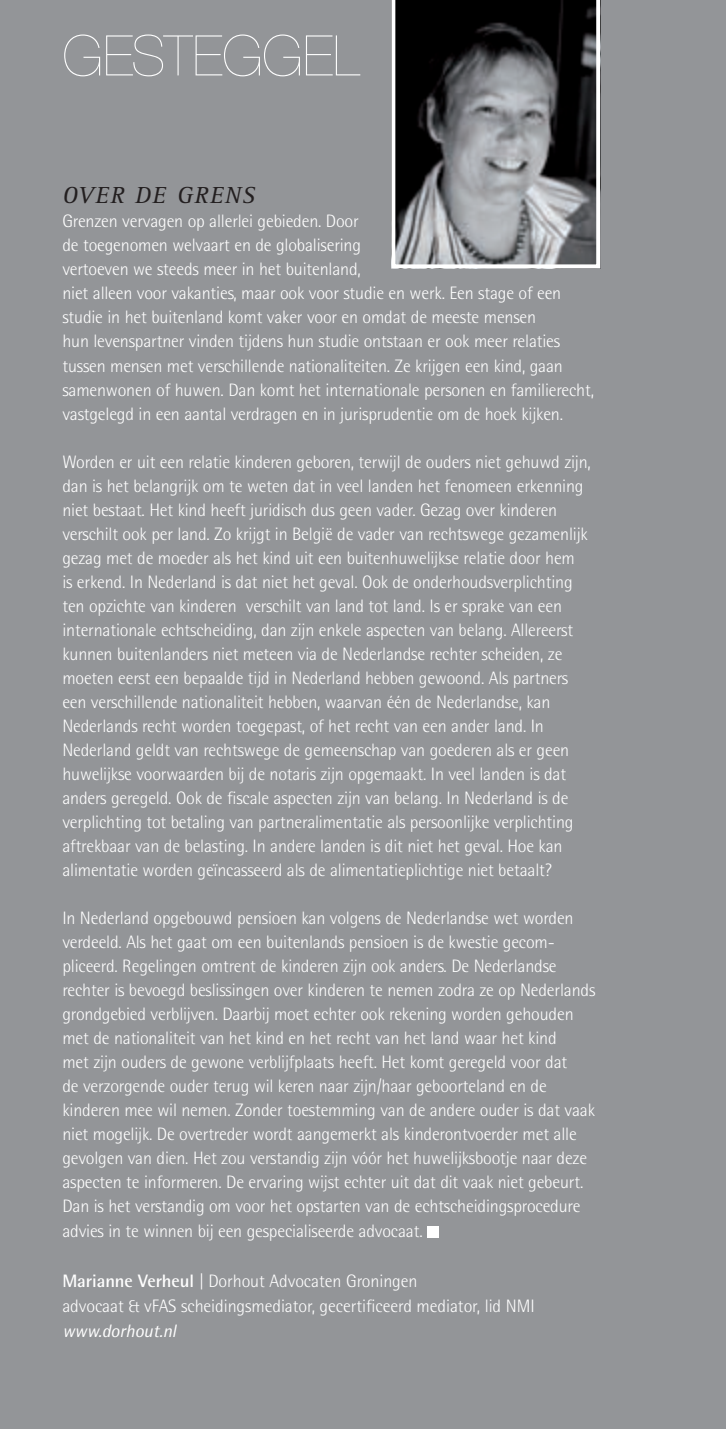
<style>
.page{position:relative;width:726px;height:1429px;background:#939598}
.page>*{position:absolute;margin:0;border:0;box-sizing:border-box;transform-origin:0 0}
.KOP__Helvetica__HEAV{font:200 56px "Helvetica Neue LT Std";letter-spacing:-.005em;color:#fff}
.KOP__Helvetica__HEAV-2{font:italic 24px "Rotis Serif";letter-spacing:.05em;color:#231f20}
.KOP__Helvetica__HEAV-3{font:300 18px/24px "Rotis Semi Sans";letter-spacing:-.01em;color:#fff}
.PLATTE_TEKST{font:300 18px "Rotis Semi Sans";letter-spacing:-.005em;color:#fff}
.PLATTE_TEKST-2{font:italic 18px "Rotis Semi Sans";letter-spacing:-.005em;color:#fff}
.s1{font-weight:700}
</style>
<div class="page">
<div style="left:427px;top:1226px;width:11px;height:11px;background:#fff"></div>
<svg style="left:391px;top:0;width:209px;height:268px;background:#5d5f61"></svg>
<p class="KOP__Helvetica__HEAV" style="left:62px;top:23px;width:299px">GESTEGGEL</p>
<p class="KOP__Helvetica__HEAV-2" style="left:62px;top:182px;width:194px">OVER DE GRENS</p>
<p class="KOP__Helvetica__HEAV-3" style="left:62px;top:209px;width:533px">Grenzen vervagen op allerlei gebieden. Door<br>de toegenomen welvaart en de globalisering<br>vertoeven we steeds meer in het buitenland,<br>niet alleen voor vakanties, maar ook voor studie en werk. Een stage of een studie in het buitenland komt vaker voor en omdat de meeste mensen<br>hun levenspartner vinden tijdens hun studie ontstaan er ook meer relaties tussen mensen met verschillende nationaliteiten. Ze krijgen een kind, gaan samenwonen of huwen. Dan komt het internationale personen en familierecht, vastgelegd in een aantal verdragen en in jurisprudentie om de hoek kijken.</p>
<p class="KOP__Helvetica__HEAV-3" style="left:62px;top:449px;width:530px">Worden er uit een relatie kinderen geboren, terwijl de ouders niet gehuwd zijn, dan is het belangrijk om te weten dat in veel landen het fenomeen erkenning niet bestaat. Het kind heeft juridisch dus geen vader. Gezag over kinderen verschilt ook per land. Zo krijgt in België de vader van rechtswege gezamenlijk gezag met de moeder als het kind uit een buitenhuwelijkse relatie door hem<br>is erkend. In Nederland is dat niet het geval. Ook de onderhoudsverplichting ten opzichte van kinderen verschilt van land tot land. Is er sprake van een internationale echtscheiding, dan zijn enkele aspecten van belang. Allereerst kunnen buitenlanders niet meteen via de Nederlandse rechter scheiden, ze moeten eerst een bepaalde tijd in Nederland hebben gewoond. Als partners een verschillende nationaliteit hebben, waarvan één de Nederlandse, kan Nederlands recht worden toegepast, of het recht van een ander land. In Nederland geldt van rechtswege de gemeenschap van goederen als er geen huwelijkse voorwaarden bij de notaris zijn opgemaakt. In veel landen is dat anders geregeld. Ook de fiscale aspecten zijn van belang. In Nederland is de verplichting tot betaling van partneralimentatie als persoonlijke verplichting aftrekbaar van de belasting. In andere landen is dit niet het geval. Hoe kan alimentatie worden geïncasseerd als de alimentatieplichtige niet betaalt?</p>
<p class="KOP__Helvetica__HEAV-3" style="left:62px;top:905px;width:534px">In Nederland opgebouwd pensioen kan volgens de Nederlandse wet worden verdeeld. Als het gaat om een buitenlands pensioen is de kwestie gecom&shy;pliceerd. Regelingen omtrent de kinderen zijn ook anders. De Nederlandse rechter is bevoegd beslissingen over kinderen te nemen zodra ze op Nederlands grondgebied verblijven. Daarbij moet echter ook rekening worden gehouden met de nationaliteit van het kind en het recht van het land waar het kind<br>met zijn ouders de gewone verblijfplaats heeft. Het komt geregeld voor dat<br>de verzorgende ouder terug wil keren naar zijn/haar geboorteland en de kinderen mee wil nemen. Zonder toestemming van de andere ouder is dat vaak niet mogelijk. De overtreder wordt aangemerkt als kinderontvoerder met alle gevolgen van dien. Het zou verstandig zijn vóór het huwelijksbootje naar deze aspecten te informeren. De ervaring wijst echter uit dat dit vaak niet gebeurt.<br>Dan is het verstandig om voor het opstarten van de echtscheidingsprocedure advies in te winnen bij een gespecialiseerde advocaat.</p>
<p class="PLATTE_TEKST" style="left:62px;top:1270px;width:357px"><span class="s1">Marianne Verheul</span> | Dorhout Advocaten Groningen</p>
<p class="PLATTE_TEKST" style="left:62px;top:1295px;width:474px">advocaat &amp; vFAS scheidingsmediator, gecertificeerd mediator, lid NMI</p>
<p class="PLATTE_TEKST-2" style="left:62px;top:1319px;width:115px">www.dorhout.nl</p>
</div>
